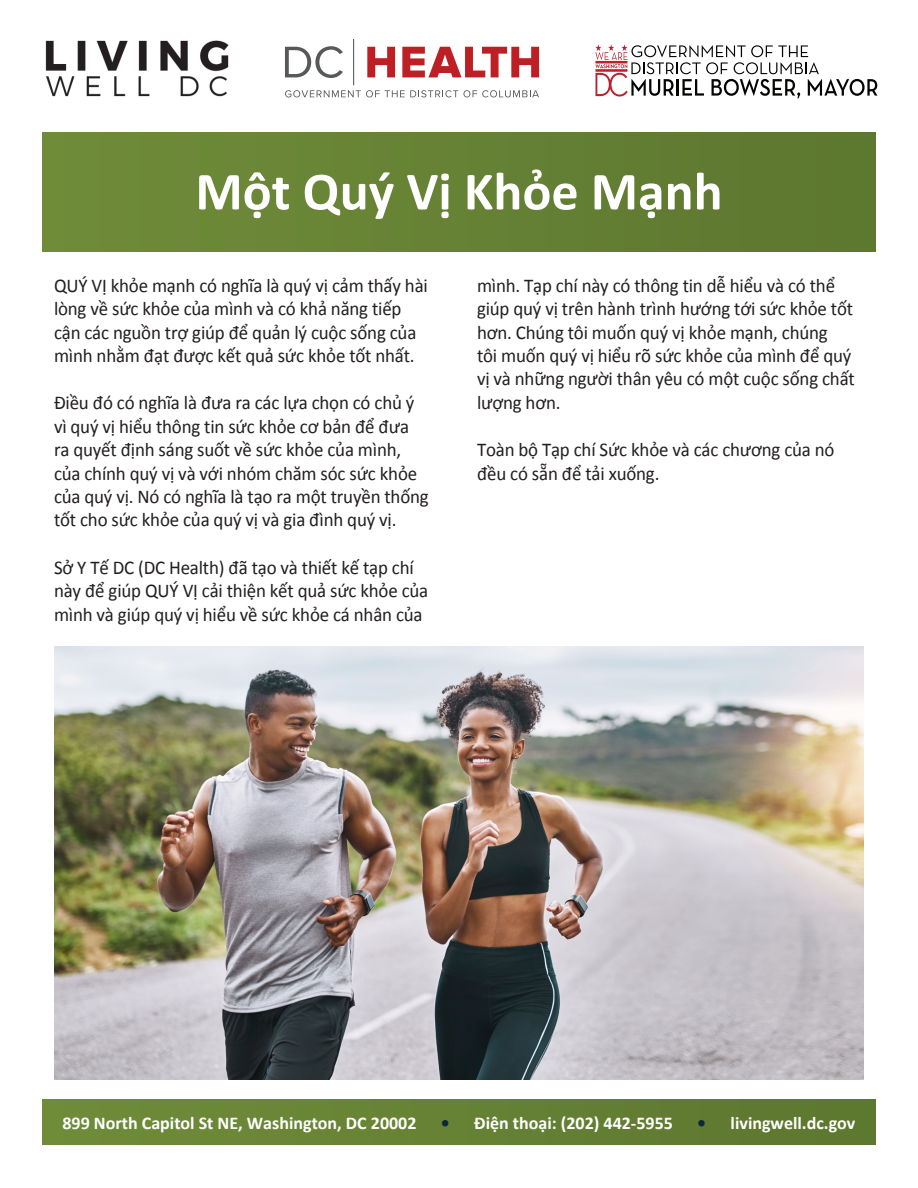
<style>
.page{position:relative;width:918px;height:1188px;background:#fff}
.page>*{position:absolute;margin:0;border:0;box-sizing:border-box;transform-origin:0 0}
.t1{font:700 54px "Calibri";color:#fff}
.body{font:19.5px/23.4px "Calibri";letter-spacing:-.01em;color:#231f20}
.t2{font:700 18px "Calibri";color:#fff}
.s1{color:#0a2938}
</style>
<div class="page">
<div style="left:43px;top:1100px;width:832px;height:44px;background:#668234"></div>
<img style="left:54px;top:646px;width:810px;height:434px">
<div style="left:43px;top:133px;width:832px;height:118px;background:#668234"></div>
<img style="left:45px;top:40px;width:184px;height:57px">
<svg style="left:285px;top:46px;width:58px;height:32px"></svg>
<svg style="left:367px;top:47px;width:28px;height:30px"></svg>
<svg style="left:402px;top:47px;width:137px;height:30px"></svg>
<hr style="left:353px;top:39px;width:1px;height:46px;background:#57585a">
<svg style="left:285px;top:90px;width:254px;height:7px"></svg>
<svg style="left:595px;top:44px;width:282px;height:54px"></svg>
<p class="t1" style="left:195px;top:157px;width:529px">Một Quý Vị Khỏe Mạnh</p>
<p class="body" style="left:54px;top:274px;width:375px">QUÝ VỊ khỏe mạnh có nghĩa là quý vị cảm thấy hài lòng về sức khỏe của mình và có khả năng tiếp cận các nguồn trợ giúp để quản lý cuộc sống của mình nhằm đạt được kết quả sức khỏe tốt nhất.</p>
<p class="body" style="left:54px;top:391px;width:376px">Điều đó có nghĩa là đưa ra các lựa chọn có chủ ý vì quý vị hiểu thông tin sức khỏe cơ bản để đưa ra quyết định sáng suốt về sức khỏe của mình, của chính quý vị và với nhóm chăm sóc sức khỏe của quý vị. Nó có nghĩa là tạo ra một truyền thống tốt cho sức khỏe của quý vị và gia đình quý vị.</p>
<p class="body" style="left:54px;top:556px;width:376px">Sở Y Tế DC (DC Health) đã tạo và thiết kế tạp chí này để giúp QUÝ VỊ cải thiện kết quả sức khỏe của mình và giúp quý vị hiểu về sức khỏe cá nhân của</p>
<p class="body" style="left:477px;top:274px;width:379px">mình. Tạp chí này có thông tin dễ hiểu và có thể giúp quý vị trên hành trình hướng tới sức khỏe tốt hơn. Chúng tôi muốn quý vị khỏe mạnh, chúng<br>tôi muốn quý vị hiểu rõ sức khỏe của mình để quý vị và những người thân yêu có một cuộc sống chất lượng hơn.</p>
<p class="body" style="left:477px;top:438px;width:359px">Toàn bộ Tạp chí Sức khỏe và các chương của nó đều có sẵn để tải xuống.</p>
<p class="t2" style="left:63px;top:1111px;width:356px">899 North Capitol St NE, Washington, DC 20002</p>
<p class="t2" style="left:441px;top:1111px;width:234px"><span class="s1">•</span> Điện thoại: (202) 442-5955</p>
<p class="t2" style="left:697px;top:1111px;width:160px"><span class="s1">•</span> livingwell.dc.gov</p>
</div>
